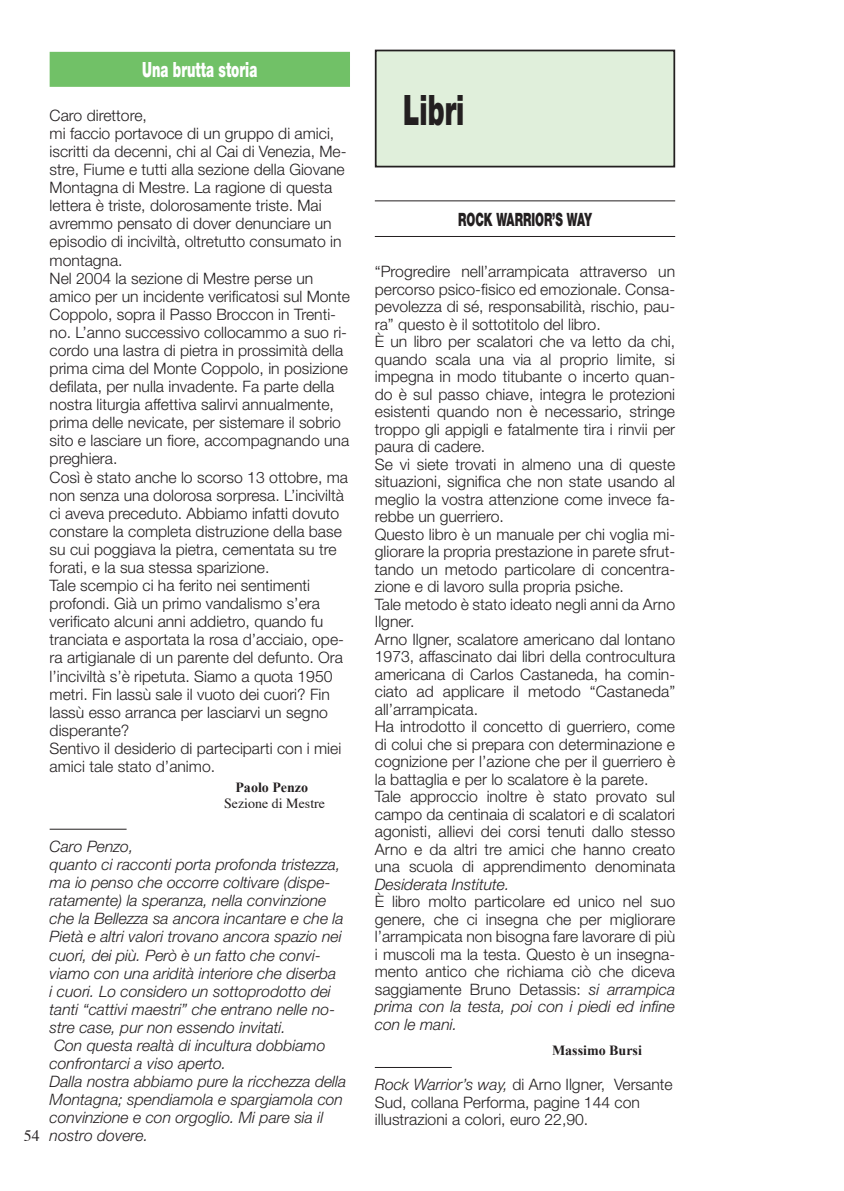
<style>
.page{position:relative;width:844px;height:1191px;background:#fff}
.page>*{position:absolute;margin:0;border:0;box-sizing:border-box;transform-origin:0 0}
.t1{font:900 42px "Helvetica Neue";color:#231f20;scale:.62 1}
.t2{font:900 21px "Helvetica Neue";color:#fff;scale:.62 1}
.t3{font:900 18.38px "Helvetica Neue";color:#231f20;scale:.61 1}
.t4{font:300 15.75px/17.5px "Helvetica Neue";color:#231f20}
.t5{font:italic 300 15.75px/18px "Helvetica Neue";color:#231f20}
.t6{font:15.75px "Times";color:#231f20}
.t7{font:14px/16.3px "Times";color:#231f20;text-align:center}
.t8{font:700 14px "Times New Roman";color:#231f20}
.s1{font-family:"Times New Roman";font-weight:700}
.s2{font-style:italic}
</style>
<div class="page">
<div style="left:50px;top:52px;width:300px;height:35px;background:#71c167"></div>
<hr style="left:50px;top:828px;width:76px;height:1px;background:#231f20">
<hr style="left:375px;top:200px;width:300px;height:1px;background:#231f20">
<hr style="left:375px;top:236px;width:300px;height:1px;background:#231f20">
<hr style="left:375px;top:1067px;width:76px;height:1px;background:#231f20">
<div style="left:375px;top:50px;width:299px;height:117px;background:#e0efdb"></div>
<div style="left:375px;top:50px;width:300px;height:117px;border:2px solid #231f20"></div>
<p class="t6" style="left:24px;top:1121px;width:17px">54</p>
<p class="t2" style="left:142px;top:57px;width:187px">Una brutta storia</p>
<p class="t4" style="left:50px;top:106px;width:302px;line-height:18px">Caro direttore,<br>mi faccio portavoce di un gruppo di amici, iscritti da decenni, chi al Cai di Venezia, Me&shy;stre, Fiume e tutti alla sezione della Giovane Montagna di Mestre. La ragione di questa lettera è triste, dolorosamente triste. Mai avremmo pensato di dover denunciare un episodio di inciviltà, oltretutto consumato in montagna.<br>Nel 2004 la sezione di Mestre perse un amico per un incidente verificatosi sul Monte Coppolo, sopra il Passo Broccon in Trenti&shy;no. L’anno successivo collocammo a suo ri&shy;cordo una lastra di pietra in prossimità della prima cima del Monte Coppolo, in posizione defilata, per nulla invadente. Fa parte della nostra liturgia affettiva salirvi annualmente, prima delle nevicate, per sistemare il sobrio sito e lasciare un fiore, accompagnando una preghiera.<br>Così è stato anche lo scorso 13 ottobre, ma non senza una dolorosa sorpresa. L’inciviltà ci aveva preceduto. Abbiamo infatti dovuto constare la completa distruzione della base su cui poggiava la pietra, cementata su tre forati, e la sua stessa sparizione.<br>Tale scempio ci ha ferito nei sentimenti profondi. Già un primo vandalismo s’era verificato alcuni anni addietro, quando fu tranciata e asportata la rosa d’acciaio, ope&shy;ra artigianale di un parente del defunto. Ora l’inciviltà s’è ripetuta. Siamo a quota 1950 metri. Fin lassù sale il vuoto dei cuori? Fin lassù esso arranca per lasciarvi un segno disperante?<br>Sentivo il desiderio di parteciparti con i miei amici tale stato d’animo.</p>
<p class="t7" style="left:224px;top:777px;width:103px"><span class="s1">Paolo Penzo<br></span>Sezione di Mestre</p>
<p class="t5" style="left:50px;top:837px;width:298px">Caro Penzo,<br>quanto ci racconti porta profonda tristezza, ma io penso che occorre coltivare (dispe&shy;ratamente) la speranza, nella convinzione che la Bellezza sa ancora incantare e che la Pietà e altri valori trovano ancora spazio nei cuori, dei più. Però è un fatto che convi&shy;viamo con una aridità interiore che diserba<br>i cuori. Lo considero un sottoprodotto dei tanti “cattivi maestri” che entrano nelle no&shy;stre case, pur non essendo invitati.<br>Con questa realtà di incultura dobbiamo confrontarci a viso aperto.<br>Dalla nostra abbiamo pure la ricchezza della Montagna; spendiamola e spargiamola con convinzione e con orgoglio. Mi pare sia il nostro dovere.</p>
<p class="t1" style="left:403px;top:85px;width:100px">Libri</p>
<p class="t3" style="left:458px;top:209px;width:220px">Rock Warrior’s way</p>
<p class="t4" style="left:375px;top:262px;width:302px">“Progredire nell’arrampicata attraverso un percorso psico-fisico ed emozionale. Consa&shy;pevolezza di sé, responsabilità, rischio, pau&shy;ra” questo è il sottotitolo del libro.<br>È un libro per scalatori che va letto da chi, quando scala una via al proprio limite, si impegna in modo titubante o incerto quan&shy;do è sul passo chiave, integra le protezioni esistenti quando non è necessario, stringe troppo gli appigli e fatalmente tira i rinvii per paura di cadere.<br>Se vi siete trovati in almeno una di queste situazioni, significa che non state usando al meglio la vostra attenzione come invece fa&shy;rebbe un guerriero.<br>Questo libro è un manuale per chi voglia mi&shy;gliorare la propria prestazione in parete sfrut&shy;tando un metodo particolare di concentra&shy;zione e di lavoro sulla propria psiche.<br>Tale metodo è stato ideato negli anni da Arno Ilgner.<br>Arno Ilgner, scalatore americano dal lontano 1973, affascinato dai libri della controcultura americana di Carlos Castaneda, ha comin&shy;ciato ad applicare il metodo “Castaneda” all’arrampicata.<br>Ha introdotto il concetto di guerriero, come di colui che si prepara con determinazione e cognizione per l’azione che per il guerriero è la battaglia e per lo scalatore è la parete.<br>Tale approccio inoltre è stato provato sul campo da centinaia di scalatori e di scalatori agonisti, allievi dei corsi tenuti dallo stesso Arno e da altri tre amici che hanno creato una scuola di apprendimento denominata <span class="s2">Desiderata Institute.<br></span>È libro molto particolare ed unico nel suo genere, che ci insegna che per migliorare l’arrampicata non bisogna fare lavorare di più i muscoli ma la testa. Questo è un insegna&shy;mento antico che richiama ciò che diceva saggiamente Bruno Detassis: <span class="s2">si arrampica prima con la testa, poi con i piedi ed infine con le mani.</span></p>
<p class="t8" style="left:552px;top:1040px;width:91px">Massimo Bursi</p>
<p class="t4" style="left:375px;top:1075px;width:299px"><span class="s2">Rock Warrior’s way,</span> di Arno Ilgner, Versante<br>Sud, collana Performa, pagine 144 con illustrazioni a colori, euro 22,90.</p>
</div>
